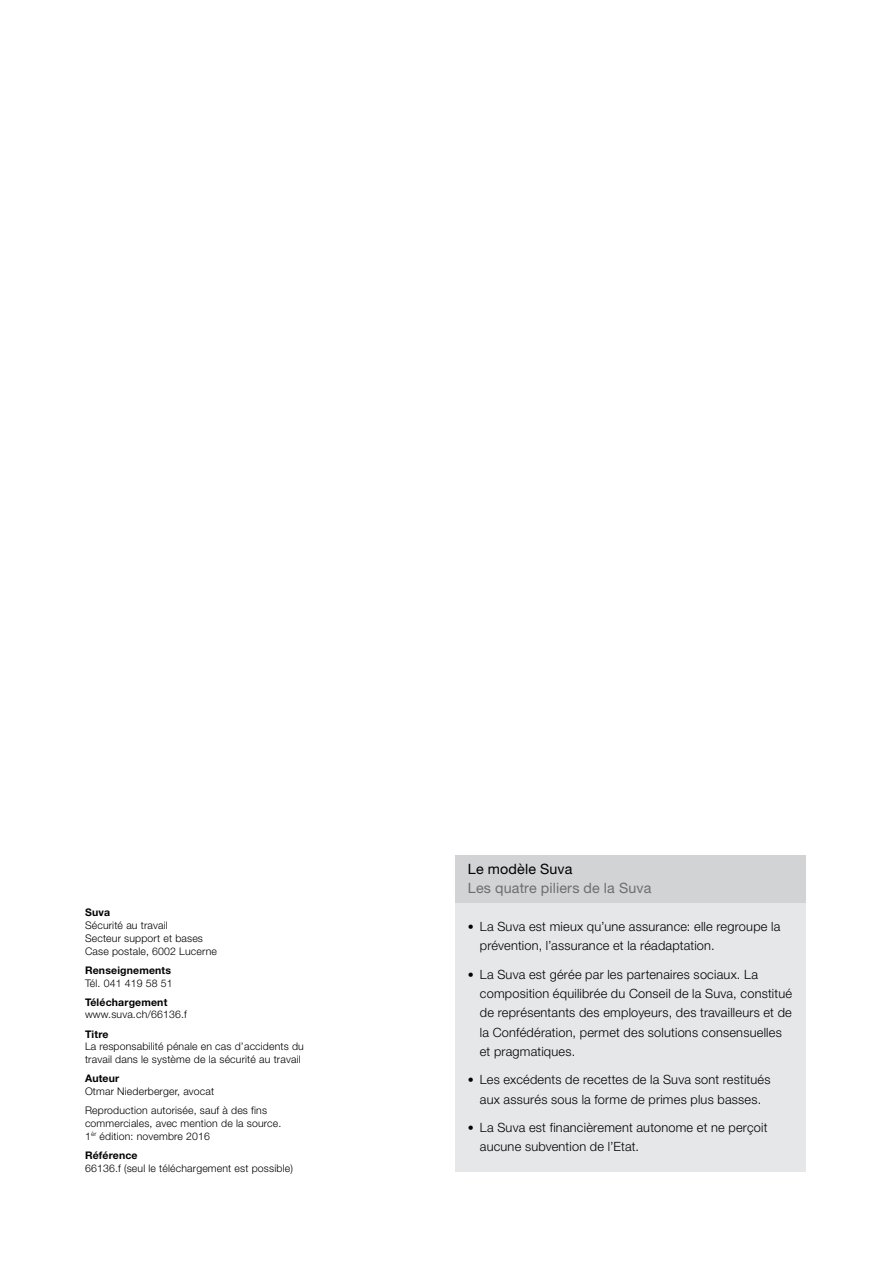
<style>
.page{position:relative;width:893px;height:1263px;background:#fff}
.page>*{position:absolute;margin:0;border:0;box-sizing:border-box;transform-origin:0 0}
.t1{font:14.25px "Helvetica Neue LT Std";letter-spacing:.01em;color:#6d6e71}
.t2{font:14.25px "Helvetica Neue LT Std";letter-spacing:.01em;color:#000}
.t3{font:300 12.75px/19.2px "Helvetica Neue LT Std";letter-spacing:.02em;color:#000}
.t4{font:300 10.5px/12.8px "Helvetica Neue LT Std";letter-spacing:.015em;color:#000}
.t5{font:700 10.5px "Helvetica Neue LT Std";letter-spacing:.015em;color:#000}
.s1{font-size:12px}
</style>
<div class="page">
<div style="left:455px;top:855px;width:351px;height:316px;background:#e6e7e8"></div>
<div style="left:455px;top:855px;width:351px;height:47px;background:#d1d3d4"></div>
<p class="t5" style="left:85px;top:906px;width:27px">Suva</p>
<p class="t4" style="left:85px;top:919px;width:133px">Sécurité au travail<br>Secteur support et bases<br>Case postale, 6002 Lucerne</p>
<p class="t5" style="left:85px;top:963px;width:88px">Renseignements</p>
<p class="t4" style="left:85px;top:976px;width:89px">Tél. 041 419 58 51</p>
<p class="t5" style="left:85px;top:995px;width:84px">Téléchargement</p>
<p class="t4" style="left:85px;top:1008px;width:103px">www.suva.ch/66136.f</p>
<p class="t5" style="left:85px;top:1027px;width:25px">Titre</p>
<p class="t4" style="left:85px;top:1040px;width:220px">La responsabilité pénale en cas d’accidents du travail dans le système de la sécurité au travail</p>
<p class="t5" style="left:85px;top:1072px;width:36px">Auteur</p>
<p class="t4" style="left:85px;top:1081px;width:183px;line-height:19.2px">Otmar Niederberger, avocat<br>Reproduction autorisée, sauf à des fins</p>
<p class="t4" style="left:85px;top:1116px;width:198px">commerciales, avec mention de la source.<br>1<sup>èr</sup> édition: novembre 2016</p>
<p class="t5" style="left:85px;top:1148px;width:54px">Référence</p>
<p class="t4" style="left:85px;top:1161px;width:209px">66136.f (seul le téléchargement est possible)</p>
<p class="t2" style="left:468px;top:860px;width:106px">Le modèle Suva</p>
<p class="t1" style="left:468px;top:879px;width:185px">Les quatre piliers de la Suva</p>
<p class="t3" style="left:480px;top:917px;width:302px;text-indent:-12px"><span class="s1">•</span> La Suva est mieux qu’une assurance: elle regroupe la prévention, l’assurance et la réadaptation.</p>
<p class="t3" style="left:480px;top:965px;width:314px;text-indent:-12px"><span class="s1">•</span> La Suva est gérée par les partenaires sociaux. La composition équilibrée du Conseil de la Suva, constitué de représentants des employeurs, des travailleurs et de la Confédération, permet des solutions consensuelles et pragmatiques.</p>
<p class="t3" style="left:468px;top:1070px;width:304px;text-align:center"><span class="s1">•</span> Les excédents de recettes de la Suva sont restitués aux assurés sous la forme de primes plus basses.</p>
<p class="t3" style="left:480px;top:1118px;width:289px;text-indent:-12px"><span class="s1">•</span> La Suva est financièrement autonome et ne perçoit aucune subvention de l’Etat.</p>
</div>
